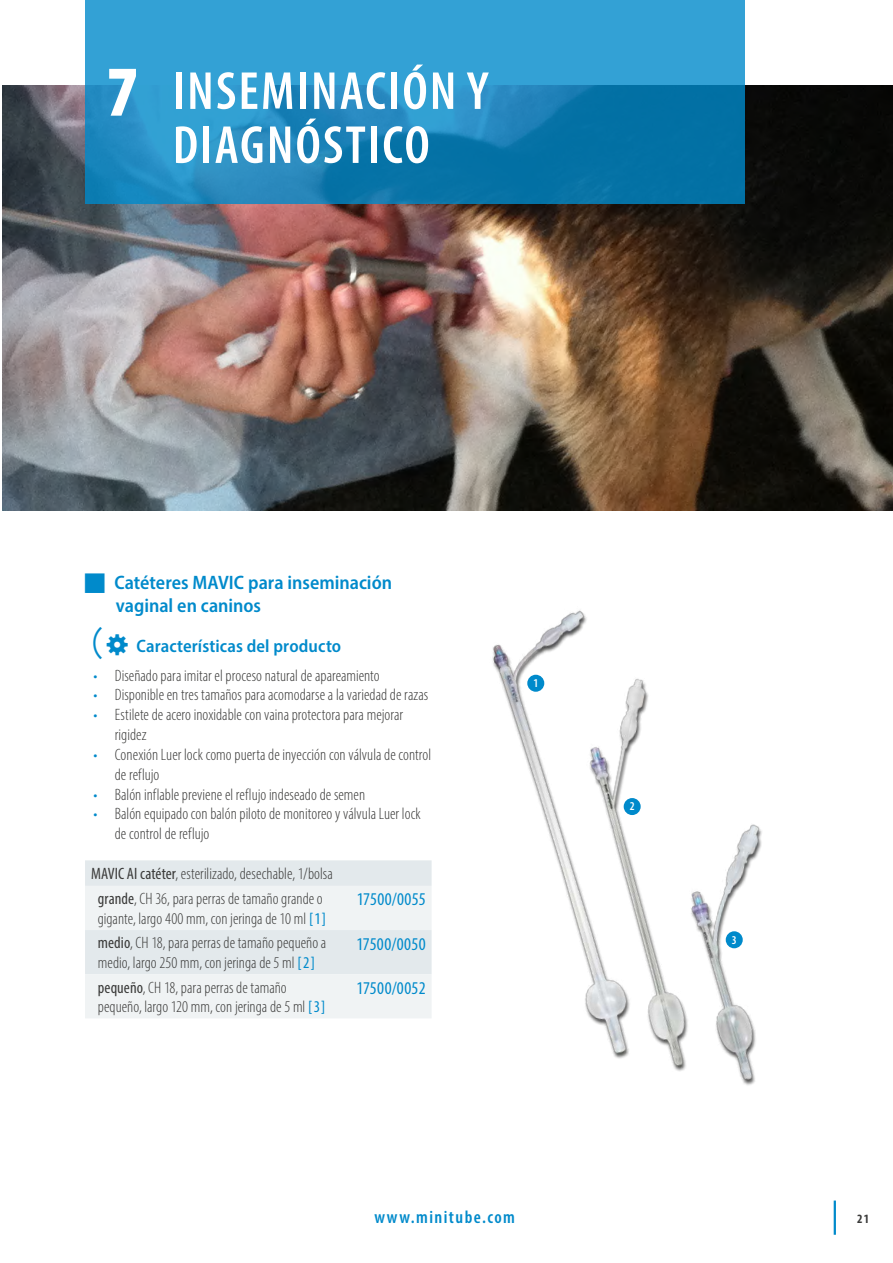
<style>
.page{position:relative;width:893px;height:1263px;background:#fff}
.page>*{position:absolute;margin:0;border:0;box-sizing:border-box;transform-origin:0 0}
.t1{font:600 condensed 54px/54px "Myriad Pro";letter-spacing:.04em;color:#fff;text-align:center}
.t2{font:600 semi-condensed 19.5px/23.4px "Myriad Pro";color:#008acb}
.t3{font:condensed 18px "Myriad Pro";letter-spacing:.015em;color:#008acb}
.t4{font:600 semi-condensed 18px "Myriad Pro";letter-spacing:.005em;color:#008acb}
.t5{font:600 condensed 18px "Myriad Pro";letter-spacing:.08em;color:#008acb}
.t6{font:300 condensed 16.5px/19.8px "Myriad Pro";color:#3b3b3a}
.t7{font:700 condensed 12.75px "Myriad Pro";color:#3b3b3a}
.t8{font:600 condensed 12px "Myriad Pro";color:#fff}
.s1{font-weight:900;font-size:72px}
.s2{font-family:"MS Gothic";font-weight:400;font-stretch:normal;font-size:36px}
.s3{color:#008acb}
.s4{font-weight:400}
.s5{font-weight:400;color:#008acb}
</style>
<div class="page">
<hr style="left:834px;top:1200px;width:2px;height:35px;background:#008acb">
<img style="left:2px;top:85px;width:891px;height:425px">
<svg style="left:85px;top:0;width:659px;height:204px;background:#228ec2"></svg>
<div style="left:85px;top:860px;width:319px;height:26px;background:#e3e9ec"></div>
<svg style="left:85px;top:886px;width:319px;height:132px;fill:#f0f3f4"></svg>
<img style="left:404px;top:610px;width:358px;height:475px">
<div style="left:527px;top:675px;width:17px;height:17px;background:#008acb;border-radius:50%"></div>
<div style="left:624px;top:798px;width:17px;height:17px;background:#008acb;border-radius:50%"></div>
<div style="left:726px;top:931px;width:17px;height:17px;background:#008acb;border-radius:50%"></div>
<h1 class="t1" style="left:106px;top:63px;width:384px"><span class="s1">7</span> INSEMINACIÓN Y<br>DIAGNÓSTICO</h1>
<p class="t2" style="left:114px;top:570px;width:279px">Catéteres MAVIC para inseminación vaginal en caninos</p>
<p class="t4" style="left:85px;top:634px;width:258px"><span class="s2">(</span> Características del producto</p>
<p class="t6" style="left:94px;top:665px;width:288px"><span class="s3">•</span> Diseñado para imitar el proceso natural de apareamiento</p>
<p class="t6" style="left:94px;top:685px;width:336px"><span class="s3">•</span> Disponible en tres tamaños para acomodarse a la variedad de razas</p>
<p class="t6" style="left:115px;top:705px;width:290px;text-indent:-21px"><span class="s3">•</span> Estilete de acero inoxidable con vaina protectora para mejorar rigidez</p>
<p class="t6" style="left:115px;top:744px;width:318px;text-indent:-21px"><span class="s3">•</span> Conexión Luer lock como puerta de inyección con válvula de control de reflujo</p>
<p class="t6" style="left:94px;top:784px;width:273px"><span class="s3">•</span> Balón inflable previene el reflujo indeseado de semen</p>
<p class="t6" style="left:115px;top:804px;width:308px;text-indent:-21px"><span class="s3">•</span> Balón equipado con balón piloto de monitoreo y válvula Luer lock de control de reflujo</p>
<p class="t6" style="left:91px;top:860px;width:243px;line-height:25.5px;text-align:center"><span class="s4">MAVIC AI catéter</span>, esterilizado, desechable, 1/bolsa <span class="s4">grande</span>, CH 36, para perras de tamaño grande o</p>
<p class="t6" style="left:98px;top:909px;width:230px">gigante, largo 400 mm, con jeringa de 10 ml <span class="s5">[1]</span></p>
<p class="t3" style="left:357px;top:888px;width:70px">17500/0055</p>
<p class="t6" style="left:98px;top:933px;width:230px"><span class="s4">medio</span>, CH 18, para perras de tamaño pequeño a medio, largo 250 mm, con jeringa de 5 ml <span class="s5">[2]</span></p>
<p class="t3" style="left:356px;top:933px;width:71px">17500/0050</p>
<p class="t6" style="left:98px;top:977px;width:229px"><span class="s4">pequeño</span>, CH 18, para perras de tamaño pequeño, largo 120 mm, con jeringa de 5 ml <span class="s5">[3]</span></p>
<p class="t3" style="left:357px;top:977px;width:70px">17500/0052</p>
<p class="t8" style="left:533px;top:676px;width:6px">1</p>
<p class="t8" style="left:630px;top:799px;width:6px">2</p>
<p class="t8" style="left:732px;top:932px;width:6px">3</p>
<p class="t5" style="left:374px;top:1205px;width:142px">www.minitube.com</p>
<p class="t7" style="left:857px;top:1211px;width:13px">21</p>
</div>
